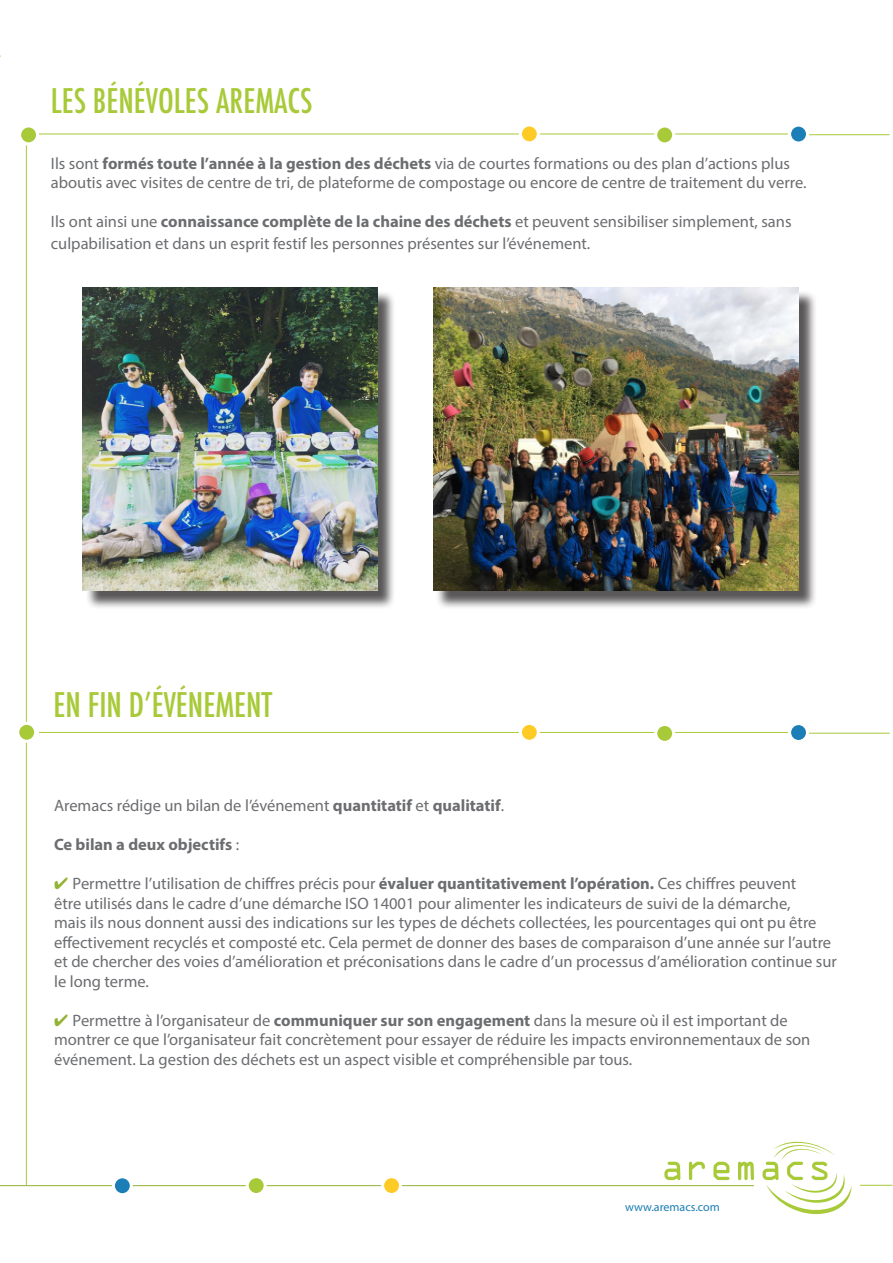
<style>
.page{position:relative;width:893px;height:1263px;background:#fff}
.page>*{position:absolute;margin:0;border:0;box-sizing:border-box;transform-origin:0 0}
.t1{font:500 condensed 33px "Futura";color:#a8ca39}
.t2{font:16.5px/19.5px "Myriad Pro";color:#6c6d70}
.t3{font:700 16.5px "Myriad Pro";color:#6c6d70}
.t4{font:12px "Myriad Pro";color:#1b7eb6}
.s1{font-weight:700}
.s2{font-weight:400}
.s3{color:#92b231}
</style>
<div class="page">
<div style="left:20px;top:126px;width:18px;height:18px;background:#a8ca39;border-radius:50%"></div>
<div style="left:18px;top:124px;width:21px;height:21px;border:3px solid #fff;border-radius:50%"></div>
<hr style="left:39px;top:134px;width:749px;height:1px;background:#a8ca39">
<div style="left:790px;top:125px;width:17px;height:18px;background:#1b7eb6;border-radius:50%"></div>
<div style="left:788px;top:124px;width:21px;height:20px;border:3px solid #fff;border-radius:50%"></div>
<div style="left:520px;top:125px;width:18px;height:18px;background:#fecb26;border-radius:50%"></div>
<div style="left:519px;top:123px;width:21px;height:21px;border:3px solid #fff;border-radius:50%"></div>
<div style="left:656px;top:126px;width:18px;height:18px;background:#a8ca39;border-radius:50%"></div>
<div style="left:654px;top:124px;width:21px;height:21px;border:3px solid #fff;border-radius:50%"></div>
<hr style="left:809px;top:134px;width:81px;height:1px;background:#a8ca39">
<hr style="left:26px;top:145px;width:1px;height:1040px;background:#a8ca39">
<div style="left:18px;top:723px;width:18px;height:18px;background:#a8ca39;border-radius:50%"></div>
<div style="left:16px;top:722px;width:21px;height:21px;border:3px solid #fff;border-radius:50%"></div>
<hr style="left:39px;top:732px;width:749px;height:1px;background:#a8ca39">
<div style="left:790px;top:724px;width:17px;height:17px;background:#1b7eb6;border-radius:50%"></div>
<div style="left:788px;top:722px;width:21px;height:21px;border:3px solid #fff;border-radius:50%"></div>
<div style="left:520px;top:723px;width:18px;height:18px;background:#fecb26;border-radius:50%"></div>
<div style="left:519px;top:722px;width:21px;height:21px;border:3px solid #fff;border-radius:50%"></div>
<div style="left:656px;top:724px;width:18px;height:18px;background:#a8ca39;border-radius:50%"></div>
<div style="left:654px;top:723px;width:21px;height:21px;border:3px solid #fff;border-radius:50%"></div>
<hr style="left:809px;top:733px;width:81px;height:1px;background:#a8ca39">
<div style="left:85px;top:290px;width:311px;height:319px;background:#231f20;opacity:.75"></div>
<img style="left:83px;top:287px;width:294px;height:304px">
<svg style="left:664px;top:1162px;width:16px;height:18px"></svg>
<svg style="left:689px;top:1162px;width:16px;height:18px"></svg>
<svg style="left:713px;top:1162px;width:16px;height:18px"></svg>
<svg style="left:738px;top:1162px;width:16px;height:18px"></svg>
<svg style="left:762px;top:1141px;width:89px;height:74px"></svg>
<hr style="left:860px;top:1185px;width:33px;height:1px;background:#a8ca39">
<hr style="left:0;top:1185px;width:754px;height:1px;background:#92b231">
<div style="left:113px;top:1177px;width:18px;height:18px;background:#1b7eb6;border-radius:50%"></div>
<div style="left:112px;top:1175px;width:21px;height:21px;border:3px solid #fff;border-radius:50%"></div>
<div style="left:383px;top:1176px;width:17px;height:18px;background:#fecb26;border-radius:50%"></div>
<div style="left:381px;top:1175px;width:21px;height:21px;border:3px solid #fff;border-radius:50%"></div>
<div style="left:247px;top:1176px;width:18px;height:18px;background:#a8ca39;border-radius:50%"></div>
<div style="left:246px;top:1175px;width:21px;height:21px;border:3px solid #fff;border-radius:50%"></div>
<div style="left:435px;top:290px;width:382px;height:319px;background:#231f20;opacity:.75"></div>
<img style="left:433px;top:287px;width:365px;height:304px">
<p class="t1" style="left:51px;top:80px;width:263px">LES BÉNÉVOLES AREMACS</p>
<p class="t2" style="left:51px;top:153px;width:757px">Ils sont <span class="s1">formés toute l’année à la gestion des déchets</span> via de courtes formations ou des plan d’actions plus aboutis avec visites de centre de tri, de plateforme de compostage ou encore de centre de traitement du verre.</p>
<p class="t2" style="left:51px;top:211px;width:742px;line-height:21.6px">Ils ont ainsi une <span class="s1">connaissance complète de la chaine des déchets</span> et peuvent sensibiliser simplement, sans culpabilisation et dans un esprit festif les personnes présentes sur l’événement.</p>
<p class="t1" style="left:54px;top:683px;width:220px">EN FIN D’ÉVÉNEMENT</p>
<p class="t2" style="left:54px;top:796px;width:451px">Aremacs rédige un bilan de l’événement <span class="s1">quantitatif</span> et <span class="s1">qualitatif</span>.</p>
<p class="t3" style="left:54px;top:834px;width:187px">Ce bilan a deux objectifs <span class="s2">:</span></p>
<p class="t2" style="left:54px;top:874px;width:784px"><span class="s3">✔</span> Permettre l’utilisation de chiffres précis pour <span class="s1">évaluer quantitativement l’opération.</span> Ces chiffres peuvent<br>être utilisés dans le cadre d’une démarche ISO 14001 pour alimenter les indicateurs de suivi de la démarche,<br>mais ils nous donnent aussi des indications sur les types de déchets collectées, les pourcentages qui ont pu être effectivement recyclés et composté etc. Cela permet de donner des bases de comparaison d’une année sur l’autre et de chercher des voies d’amélioration et préconisations dans le cadre d’un processus d’amélioration continue sur le long terme.</p>
<p class="t2" style="left:54px;top:1010px;width:758px"><span class="s3">✔</span> Permettre à l’organisateur de <span class="s1">communiquer sur son engagement</span> dans la mesure où il est important de montrer ce que l’organisateur fait concrètement pour essayer de réduire les impacts environnementaux de son événement. La gestion des déchets est un aspect visible et compréhensible par tous.</p>
<p class="t4" style="left:625px;top:1199px;width:96px">www.aremacs.com</p>
</div>
